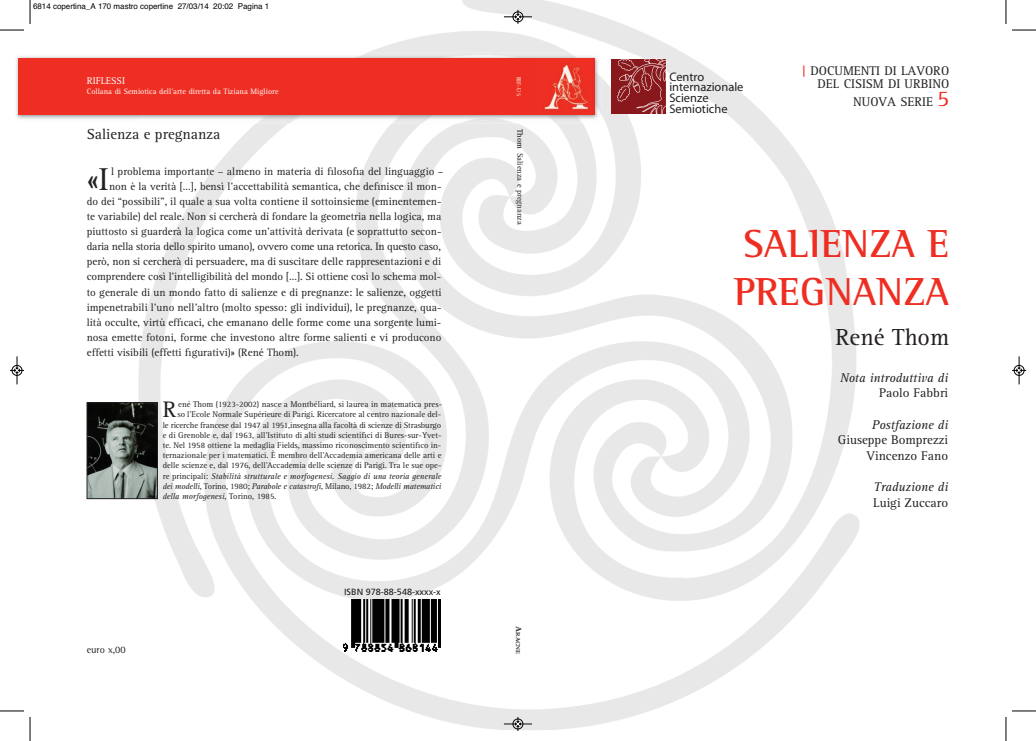
<style>
.page{position:relative;width:1036px;height:741px;background:#fff}
.page>*{position:absolute;margin:0;border:0;box-sizing:border-box;transform-origin:0 0}
.t1{font:700 40px/48px "Rotis Semi Serif Std";color:#ee2e22}
.t2{font:32.6px "Rotis Serif";color:#231f20}
.t3{font:24px "Rotis Serif Std";color:#231f20}
.t4{font:23.2px "Rotis Serif";color:#231f20}
.t5{font:15px "Rotis Serif Std";color:#231f20}
.t6{font:13px/13px "Rotis Serif Std";color:#231f20;text-align:right}
.t7{font:italic 13px "Rotis Serif Std";color:#231f20}
.t8{font:500 12.4px/10.7px "Big Caslon";color:#231f20}
.t9{font:11px "Rotis Serif";color:#231f20}
.t10{font:10px "Rotis Semi Serif Std";color:#231f20}
.t11{font:10px "Rotis Serif Std";color:#fff}
.t12{font:9px "Frutiger LT Std";color:#231f20}
.t13{font:8.5px "Rotis Serif";color:#231f20}
.t14{font:italic 8.5px "Rotis Serif";color:#231f20}
.t15{font:8px "Helvetica";color:#000}
.t16{font:8px "Rotis Serif Std";color:#fff}
.t17{font:8px "Rotis Serif Std";color:#231f20}
.t18{font:6px "Rotis Serif Std";color:#fff}
.t19{font:700 6px "Bembo";color:#231f20}
.s1{font-style:normal}
.s2{font-weight:700}
.s3{font-size:8px}
.s4{font-weight:700;color:#ee2e22}
.s5{font-size:23px;color:#ee2e22}
</style>
<div class="page">
<img style="left:138px;top:0;width:721px;height:730px">
<img style="left:16px;top:52px;width:586px;height:71px">
<div style="left:18px;top:58px;width:576px;height:57px;background:#ee2e22"></div>
<img style="left:544px;top:64px;width:45px;height:46px">
<div style="left:611px;top:59px;width:55px;height:55px;background:#88181b"></div>
<svg style="left:616px;top:59px;width:50px;height:56px"></svg>
<img style="left:344px;top:599px;width:97px;height:52px">
<img style="left:89px;top:404px;width:67px;height:92px">
<div style="left:87px;top:402px;width:71px;height:96px;border:1px solid #231f20"></div>
<div style="left:29px;top:0;width:244px;height:13px;background:#fff"></div>
<svg style="left:30px;top:0;width:1px;height:24px"></svg>
<svg style="left:0;top:30px;width:24px;height:1px"></svg>
<svg style="left:1005px;top:0;width:1px;height:24px"></svg>
<svg style="left:1012px;top:30px;width:23px;height:1px"></svg>
<svg style="left:30px;top:717px;width:1px;height:23px"></svg>
<svg style="left:0;top:710px;width:24px;height:1px"></svg>
<svg style="left:1005px;top:710px;width:30px;height:30px"></svg>
<svg style="left:504px;top:10px;width:28px;height:14px"></svg>
<svg style="left:504px;top:716px;width:28px;height:14px"></svg>
<svg style="left:10px;top:356px;width:14px;height:28px"></svg>
<svg style="left:1012px;top:356px;width:13px;height:28px"></svg>
<p class="t15" style="left:33px;top:2px;width:238px">6814 copertina_A 170 mastro copertine 27/03/14 20:02 Pagina 1</p>
<p class="t11" style="left:87px;top:77px;width:40px">RIFLESSI</p>
<p class="t16" style="left:87px;top:89px;width:193px">Collana di Semiotica dell’arte diretta da Tiziana Migliore</p>
<h3 class="t5" style="left:87px;top:129px;width:135px">Salienza e pregnanza</h3>
<h2 class="t2" style="left:87px;top:169px;width:23px">«I</h2>
<p class="t9" style="left:111px;top:168px;width:334px">l problema importante – almeno in materia di filosofia del linguaggio –</p>
<p class="t9" style="left:109px;top:183px;width:334px">non è la verità […], bensì l’accettabilità semantica, che definisce il mon-</p>
<p class="t9" style="left:87px;top:198px;width:356px">do dei “possibili”, il quale a sua volta contiene il sottoinsieme (eminentemen-</p>
<p class="t9" style="left:87px;top:213px;width:356px">te variabile) del reale. Non si cercherà di fondare la geometria nella logica, ma</p>
<p class="t9" style="left:87px;top:228px;width:356px">piuttosto si guarderà la logica come un’attività derivata (e soprattutto secon-</p>
<p class="t9" style="left:87px;top:243px;width:356px">daria nella storia dello spirito umano), ovvero come una retorica. In questo caso,</p>
<p class="t9" style="left:87px;top:258px;width:356px">però, non si cercherà di persuadere, ma di suscitare delle rappresentazioni e di</p>
<p class="t9" style="left:87px;top:273px;width:356px">comprendere così l’intelligibilità del mondo […]. Si ottiene così lo schema mol-</p>
<p class="t9" style="left:87px;top:288px;width:356px">to generale di un mondo fatto di salienze e di pregnanze: le salienze, oggetti</p>
<p class="t9" style="left:87px;top:303px;width:356px">impenetrabili l’uno nell’altro (molto spesso: gli individui), le pregnanze, qua-</p>
<p class="t9" style="left:87px;top:318px;width:356px">lità occulte, virtù efficaci, che emanano delle forme come una sorgente lumi-</p>
<p class="t9" style="left:87px;top:333px;width:356px">nosa emette fotoni, forme che investono altre forme salienti e vi producono</p>
<p class="t9" style="left:87px;top:348px;width:213px">effetti visibili (effetti figurativi)» (René Thom).</p>
<h3 class="t4" style="left:163px;top:402px;width:15px">R</h3>
<p class="t13" style="left:178px;top:401px;width:265px">ené Thom (1923-2002) nasce a Montbéliard, si laurea in matematica pres-</p>
<p class="t13" style="left:177px;top:411px;width:265px">so l’Ecole Normale Supérieure di Parigi. Ricercatore al centro nazionale del-</p>
<p class="t13" style="left:163px;top:422px;width:280px">le ricerche francese dal 1947 al 1951,insegna alla facoltà di scienze di Strasburgo</p>
<p class="t13" style="left:163px;top:432px;width:280px">e di Grenoble e, dal 1963, all’Istituto di alti studi scientifici di Bures-sur-Yvet-</p>
<p class="t13" style="left:163px;top:442px;width:280px">te. Nel 1958 ottiene la medaglia Fields, massimo riconoscimento scientifico in-</p>
<p class="t13" style="left:163px;top:452px;width:280px">ternazionale per i matematici. È membro dell’Accademia americana delle arti e</p>
<p class="t13" style="left:163px;top:462px;width:280px">delle scienze e, dal 1976, dell’Accademia delle scienze di Parigi. Tra le sue ope-</p>
<p class="t14" style="left:163px;top:473px;width:280px"><span class="s1">re principali:</span> Stabilità strutturale e morfogenesi. Saggio di una teoria generale</p>
<p class="t14" style="left:163px;top:483px;width:280px">dei modelli<span class="s1">, Torino, 1980;</span> Parabole e catastrofi<span class="s1">, Milano, 1982;</span> Modelli matematici</p>
<p class="t14" style="left:163px;top:493px;width:115px">della morfogenesi<span class="s1">, Torino, 1985.</span></p>
<p class="t10" style="left:87px;top:646px;width:40px">euro x,00</p>
<p class="t12" style="left:344px;top:587px;width:98px">ISBN 978-88-548-xxxx-x</p>
<p class="t18" style="left:520px;top:77px;width:21px;rotate:90deg">RIF-U 5</p>
<p class="t17" style="left:523px;top:129px;width:97px;rotate:90deg"><span class="s2">Thom</span> Salienza e pregnanza</p>
<p class="t19" style="left:520px;top:626px;width:29px;rotate:90deg"><span class="s3">A</span>RACNE</p>
<p class="t8" style="left:669px;top:72px;width:76px">Centro internazionale<br>Scienze<br>Semiotiche</p>
<p class="t6" style="left:801px;top:65px;width:149px"><span class="s4">|</span> DOCUMENTI DI LAVORO<br>DEL CISISM DI URBINO</p>
<p class="t6" style="left:853px;top:97px;width:97px">NUOVA SERIE <span class="s5">5</span></p>
<h1 class="t1" style="left:733px;top:223px;width:217px">SALIENZA E<br>PREGNANZA</h1>
<h3 class="t3" style="left:835px;top:329px;width:115px">René Thom</h3>
<p class="t7" style="left:839px;top:373px;width:110px">Nota introduttiva di</p>
<p class="t6" style="left:878px;top:388px;width:71px">Paolo Fabbri</p>
<p class="t7" style="left:871px;top:420px;width:78px">Postfazione di</p>
<p class="t6" style="left:837px;top:433px;width:112px;line-height:15.6px">Giuseppe Bomprezzi<br>Vincenzo Fano</p>
<p class="t7" style="left:873px;top:482px;width:76px">Traduzione di</p>
<p class="t6" style="left:872px;top:497px;width:76px">Luigi Zuccaro</p>
</div>
